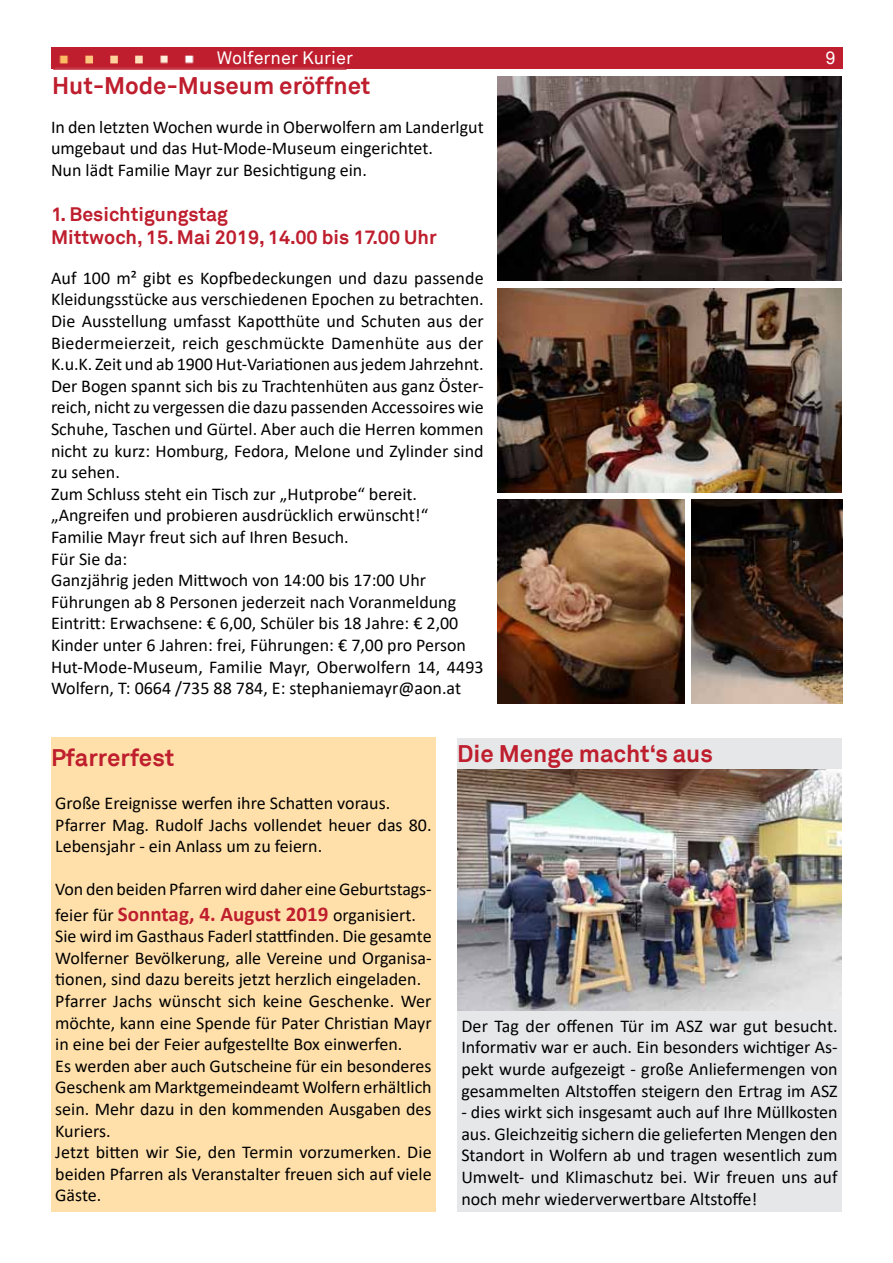
<style>
.page{position:relative;width:893px;height:1263px;background:#fff}
.page>*{position:absolute;margin:0;border:0;box-sizing:border-box;transform-origin:0 0}
.t1{font:700 24px "Akkurat OEVP";color:#be1e2d}
.t2{font:700 19.5px/23.4px "Akkurat OEVP";color:#be1e2d}
.t3{font:18px/21.6px "Calibri";color:#000}
.t4{font:18px "Akkurat OEVP";color:#fff}
.s1{font-weight:700;font-size:21px;color:#be1e2d}
</style>
<div class="page">
<img style="left:497px;top:77px;width:345px;height:204px">
<img style="left:498px;top:288px;width:344px;height:204px">
<img style="left:691px;top:500px;width:151px;height:204px">
<img style="left:498px;top:500px;width:187px;height:204px">
<div style="left:51px;top:738px;width:385px;height:474px;background:#ffe0aa"></div>
<div style="left:457px;top:738px;width:385px;height:31px;background:#e6e7e8"></div>
<img style="left:457px;top:769px;width:385px;height:242px">
<div style="left:457px;top:1011px;width:385px;height:201px;background:#e6e7e8"></div>
<div style="left:51px;top:48px;width:791px;height:21px;background:#be1e2d"></div>
<img style="left:59px;top:55px;width:135px;height:9px">
<div style="left:53px;top:49px;width:293px;height:21px;border:2px solid #be1e2d"></div>
<p class="t4" style="left:217px;top:47px;width:138px">Wolferner Kurier</p>
<p class="t4" style="left:825px;top:47px;width:12px">9</p>
<h1 class="t1" style="left:52px;top:70px;width:320px">Hut-Mode-Museum eröffnet</h1>
<p class="t3" style="left:51px;top:115px;width:434px">In den letzten Wochen wurde in Oberwolfern am Landerlgut umgebaut und das Hut-Mode-Museum eingerichtet.<br>Nun lädt Familie Mayr zur Besichtigung ein.</p>
<p class="t2" style="left:51px;top:202px;width:387px">1. Besichtigungstag<br>Mittwoch, 15. Mai 2019, 14.00 bis 17.00 Uhr</p>
<p class="t3" style="left:51px;top:267px;width:434px">Auf 100 m² gibt es Kopfbedeckungen und dazu passende Kleidungsstücke aus verschiedenen Epochen zu betrachten.<br>Die Ausstellung umfasst Kapotthüte und Schuten aus der Biedermeierzeit, reich geschmückte Damenhüte aus der K.u.K. Zeit und ab 1900 Hut-Variationen aus jedem Jahrzehnt.<br>Der Bogen spannt sich bis zu Trachtenhüten aus ganz Öster&shy;reich, nicht zu vergessen die dazu passenden Accessoires wie Schuhe, Taschen und Gürtel. Aber auch die Herren kommen nicht zu kurz: Homburg, Fedora, Melone und Zylinder sind zu sehen.<br>Zum Schluss steht ein Tisch zur „Hutprobe“ bereit. „Angreifen und probieren ausdrücklich erwünscht!“ Familie Mayr freut sich auf Ihren Besuch.<br>Für Sie da:<br>Ganzjährig jeden Mittwoch von 14:00 bis 17:00 Uhr Führungen ab 8 Personen jederzeit nach Voranmeldung Eintritt: Erwachsene: € 6,00, Schüler bis 18 Jahre: € 2,00<br>Kinder unter 6 Jahren: frei, Führungen: € 7,00 pro Person Hut-Mode-Museum, Familie Mayr, Oberwolfern 14, 4493<br>Wolfern, T: 0664 /735 88 784, E: stephaniemayr@aon.at</p>
<h1 class="t1" style="left:51px;top:742px;width:125px">Pfarrerfest</h1>
<p class="t3" style="left:55px;top:792px;width:378px">Große Ereignisse werfen ihre Schatten voraus.<br>Pfarrer Mag. Rudolf Jachs vollendet heuer das 80.<br>Lebensjahr - ein Anlass um zu feiern.</p>
<p class="t3" style="left:55px;top:876px;width:378px;line-height:25.2px">Von den beiden Pfarren wird daher eine Geburtstags&shy;feier für <span class="s1">Sonntag, 4. August 2019</span> organisiert.</p>
<p class="t3" style="left:55px;top:925px;width:378px">Sie wird im Gasthaus Faderl stattfinden. Die gesamte Wolferner Bevölkerung, alle Vereine und Organisa&shy;tionen, sind dazu bereits jetzt herzlich eingeladen.<br>Pfarrer Jachs wünscht sich keine Geschenke. Wer möchte, kann eine Spende für Pater Christian Mayr in eine bei der Feier aufgestellte Box einwerfen.<br>Es werden aber auch Gutscheine für ein besonderes Geschenk am Marktgemeindeamt Wolfern erhältlich sein. Mehr dazu in den kommenden Ausgaben des Kuriers.<br>Jetzt bitten wir Sie, den Termin vorzumerken. Die beiden Pfarren als Veranstalter freuen sich auf viele Gäste.</p>
<h1 class="t1" style="left:457px;top:739px;width:257px">Die Menge macht‘s aus</h1>
<p class="t3" style="left:461px;top:1014px;width:378px;text-align:justify">Der Tag der offenen Tür im ASZ war gut besucht.<br>Informativ war er auch. Ein besonders wichtiger As&shy;pekt wurde aufgezeigt - große Anliefermengen von gesammelten Altstoffen steigern den Ertrag im ASZ</p>
<p class="t3" style="left:461px;top:1101px;width:378px;text-align:justify">- dies wirkt sich insgesamt auch auf Ihre Müllkosten aus. Gleichzeitig sichern die gelieferten Mengen den Standort in Wolfern ab und tragen wesentlich zum Umwelt- und Klimaschutz bei. Wir freuen uns auf noch mehr wiederverwertbare Altstoffe!</p>
</div>
